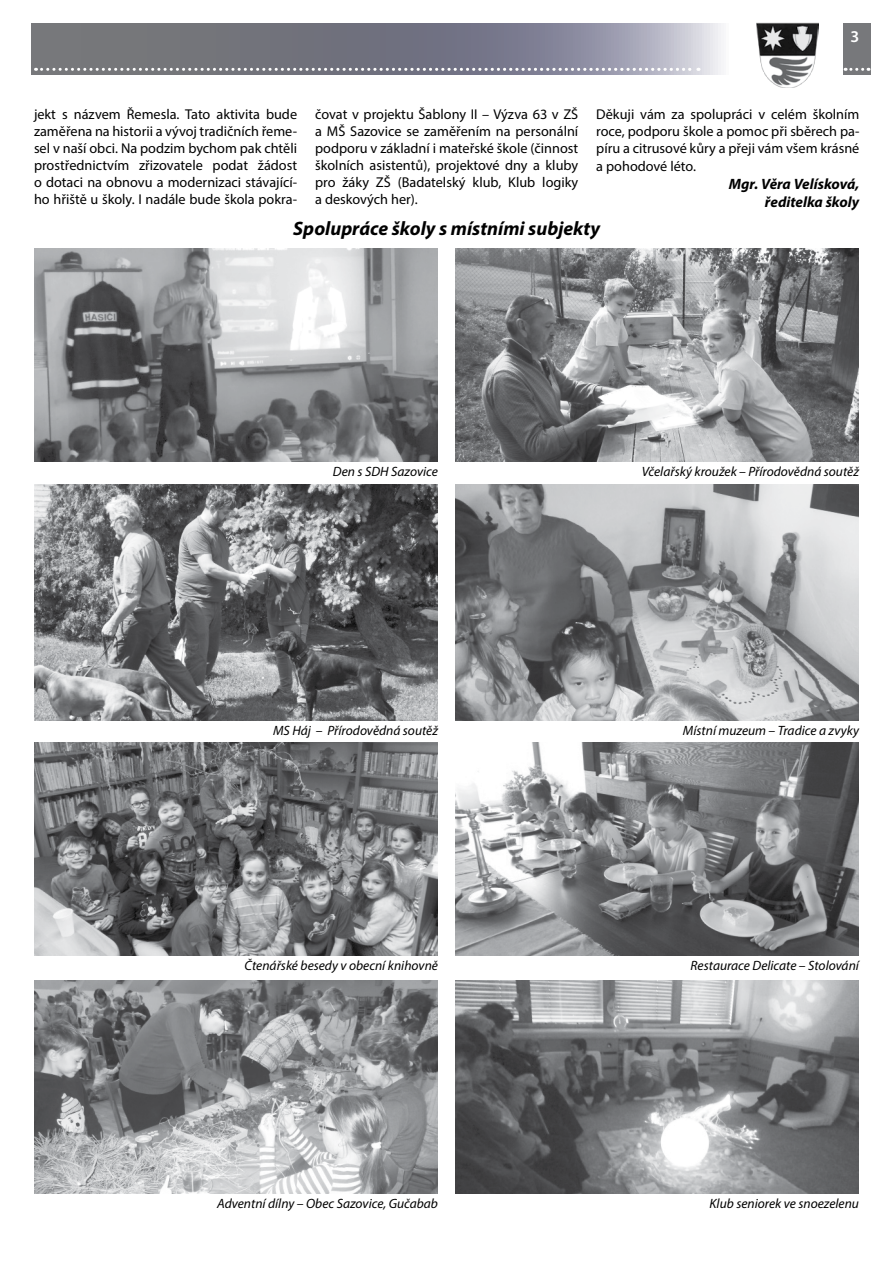
<style>
.page{position:relative;width:893px;height:1263px;background:#fff}
.page>*{position:absolute;margin:0;border:0;box-sizing:border-box;transform-origin:0 0}
.t1{font:italic 700 19.5px "Myriad Pro";color:#000}
.t2{font:600 16.5px "Myriad Pro";color:#fff}
.t3{font:italic 700 15px/18px "Myriad Pro";color:#000;text-align:right}
.t4{font:14.25px/17.1px "Myriad Pro";color:#000;text-align:justify}
.t5{font:italic 13.5px "Myriad Pro";color:#000}
</style>
<div class="page">
<img style="left:756px;top:22px;width:62px;height:65px">
<svg style="left:31px;top:23px;width:690px;height:51px;background:#82838f"></svg>
<div style="left:843px;top:23px;width:27px;height:51px;background:#77787b"></div>
<svg style="left:36px;top:68px;width:663px;height:3px"></svg>
<svg style="left:845px;top:68px;width:24px;height:3px"></svg>
<img style="left:455px;top:980px;width:404px;height:213px">
<img style="left:34px;top:980px;width:404px;height:213px">
<img style="left:455px;top:742px;width:404px;height:213px">
<img style="left:34px;top:742px;width:404px;height:213px">
<img style="left:455px;top:485px;width:404px;height:236px">
<img style="left:34px;top:485px;width:404px;height:236px">
<img style="left:455px;top:248px;width:404px;height:214px">
<img style="left:34px;top:248px;width:404px;height:214px">
<p class="t2" style="left:850px;top:26px;width:10px">3</p>
<p class="t4" style="left:34px;top:105px;width:265px">jekt s názvem Řemesla. Tato aktivita bude zaměřena na historii a vývoj tradičních řeme&shy;sel v naší obci. Na podzim bychom pak chtěli prostřednictvím zřizovatele podat žádost o dotaci na obnovu a modernizaci stávající&shy;ho hřiště u školy. I nadále bude škola pokra-</p>
<p class="t4" style="left:315px;top:105px;width:265px">čovat v projektu Šablony II – Výzva 63 v ZŠ a MŠ Sazovice se zaměřením na personální podporu v základní i mateřské škole (činnost školních asistentů), projektové dny a kluby pro žáky ZŠ (Badatelský klub, Klub logiky a deskových her).</p>
<p class="t4" style="left:596px;top:105px;width:265px">Děkuji vám za spolupráci v celém školním roce, podporu škole a pomoc při sběrech pa&shy;píru a citrusové kůry a přeji vám všem krásné a pohodové léto.</p>
<p class="t3" style="left:729px;top:174px;width:132px">Mgr. Věra Velísková, ředitelka školy</p>
<h1 class="t1" style="left:293px;top:216px;width:308px">Spolupráce školy s místními subjekty</h1>
<p class="t5" style="left:333px;top:463px;width:106px">Den s SDH Sazovice</p>
<p class="t5" style="left:642px;top:463px;width:219px">Včelařský kroužek – Přírodovědná soutěž</p>
<p class="t5" style="left:273px;top:722px;width:166px">MS Háj – Přírodovědná soutěž</p>
<p class="t5" style="left:683px;top:722px;width:178px">Místní muzeum – Tradice a zvyky</p>
<p class="t5" style="left:245px;top:957px;width:195px">Čtenářské besedy v obecní knihovně</p>
<p class="t5" style="left:691px;top:957px;width:170px">Restaurace Delicate – Stolování</p>
<p class="t5" style="left:217px;top:1195px;width:222px">Adventní dílny – Obec Sazovice, Gučabab</p>
<p class="t5" style="left:709px;top:1195px;width:151px">Klub seniorek ve snoezelenu</p>
</div>
